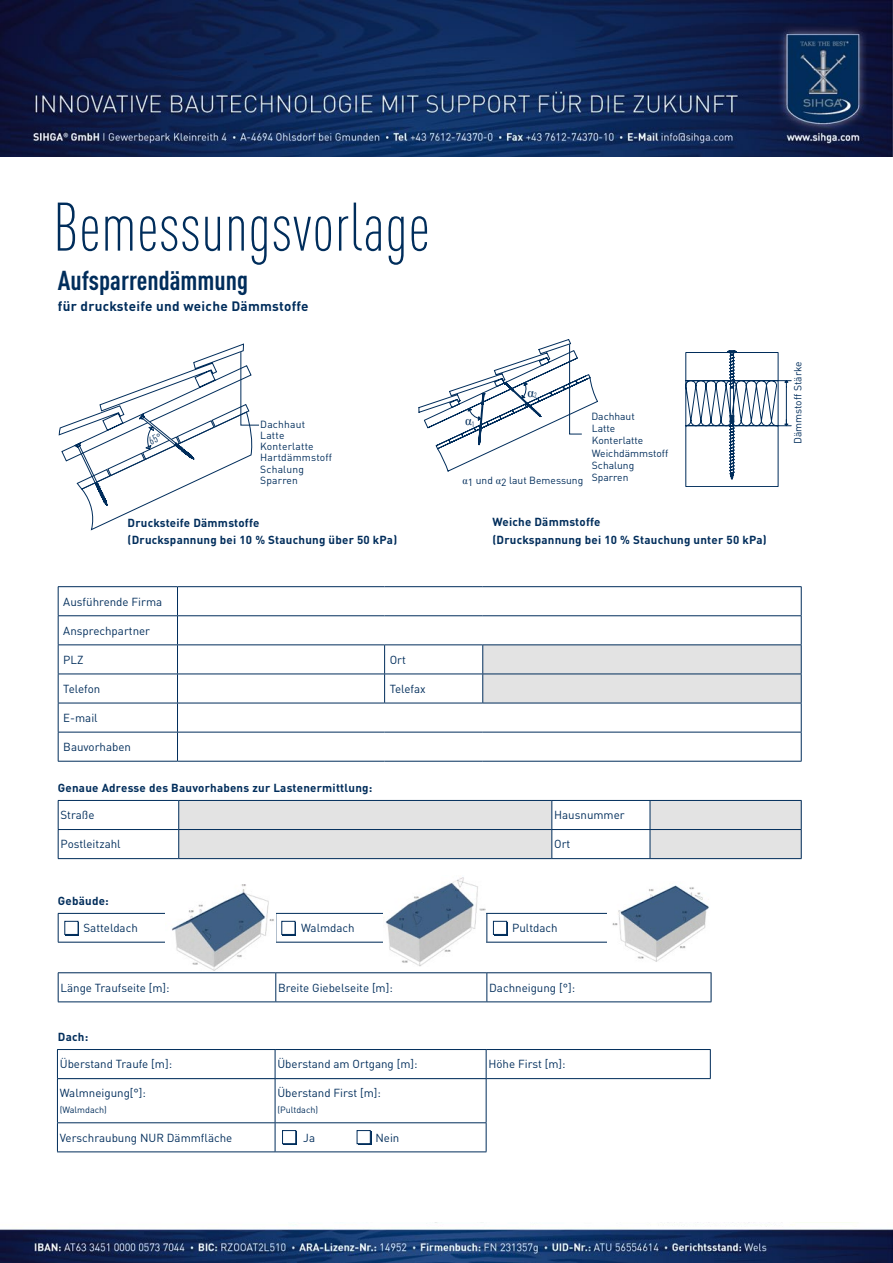
<style>
.page{position:relative;width:893px;height:1263px;background:#fff}
.page>*{position:absolute;margin:0;border:0;box-sizing:border-box;transform-origin:0 0}
.t1{font:300 condensed 67.5px "DIN Pro";letter-spacing:.01em;color:#002d5b;scale:.95 1}
.t2{font:700 condensed 27px "DIN Pro";color:#002d5b}
.t3{font:700 13.5px "DIN Pro";letter-spacing:.02em;color:#002d5b}
.t4{font:13.05px "Times New Roman";color:#002d5b}
.t5{font:11.55px "DIN Pro";color:#002d5b}
.t6{font:700 11.55px/18px "DIN Pro";letter-spacing:.02em;color:#002d5b}
.t7{font:10.2px/12.3px "DIN Pro";color:#002d5b}
.t8{font:10.2px/11.2px "DIN Pro";letter-spacing:.02em;color:#002d5b}
.t9{font:9px "DIN Pro";color:#002d5b}
.s1{font-family:"Times New Roman"}
</style>
<div class="page">
<img style="left:0;top:0;width:893px;height:156px">
<img style="left:0;top:1224px;width:893px;height:39px">
<svg style="left:58px;top:913px;width:549px;height:29px"></svg>
<hr style="left:58px;top:942px;width:218px;height:1px;background:#002d5b">
<hr style="left:276px;top:942px;width:211px;height:1px;background:#002d5b">
<hr style="left:487px;top:942px;width:224px;height:1px;background:#002d5b">
<hr style="left:58px;top:972px;width:218px;height:1px;background:#002d5b">
<hr style="left:276px;top:972px;width:211px;height:1px;background:#002d5b">
<hr style="left:487px;top:972px;width:224px;height:1px;background:#002d5b">
<svg style="left:58px;top:973px;width:654px;height:29px"></svg>
<hr style="left:58px;top:1001px;width:218px;height:1px;background:#002d5b">
<hr style="left:276px;top:1001px;width:211px;height:1px;background:#002d5b">
<hr style="left:487px;top:1001px;width:224px;height:1px;background:#002d5b">
<hr style="left:58px;top:586px;width:119px;height:1px;background:#002d5b">
<hr style="left:177px;top:586px;width:208px;height:1px;background:#002d5b">
<hr style="left:385px;top:586px;width:98px;height:1px;background:#002d5b">
<hr style="left:483px;top:586px;width:318px;height:1px;background:#002d5b">
<hr style="left:58px;top:615px;width:119px;height:1px;background:#002d5b">
<hr style="left:177px;top:615px;width:208px;height:1px;background:#002d5b">
<hr style="left:385px;top:615px;width:98px;height:1px;background:#002d5b">
<hr style="left:58px;top:644px;width:119px;height:1px;background:#002d5b">
<hr style="left:177px;top:644px;width:208px;height:1px;background:#002d5b">
<hr style="left:385px;top:644px;width:98px;height:1px;background:#002d5b">
<hr style="left:58px;top:674px;width:119px;height:1px;background:#002d5b">
<hr style="left:177px;top:674px;width:208px;height:1px;background:#002d5b">
<hr style="left:385px;top:674px;width:98px;height:1px;background:#002d5b">
<svg style="left:384px;top:645px;width:1px;height:58px"></svg>
<hr style="left:58px;top:703px;width:119px;height:1px;background:#002d5b">
<hr style="left:177px;top:703px;width:208px;height:1px;background:#002d5b">
<hr style="left:385px;top:703px;width:98px;height:1px;background:#002d5b">
<hr style="left:58px;top:732px;width:119px;height:1px;background:#002d5b">
<svg style="left:58px;top:587px;width:1px;height:174px"></svg>
<hr style="left:177px;top:732px;width:208px;height:1px;background:#002d5b">
<svg style="left:177px;top:587px;width:1px;height:174px"></svg>
<hr style="left:385px;top:732px;width:98px;height:1px;background:#002d5b">
<svg style="left:482px;top:587px;width:320px;height:174px"></svg>
<hr style="left:58px;top:761px;width:119px;height:1px;background:#002d5b">
<hr style="left:177px;top:761px;width:208px;height:1px;background:#002d5b">
<hr style="left:385px;top:761px;width:98px;height:1px;background:#002d5b">
<hr style="left:483px;top:761px;width:318px;height:1px;background:#002d5b">
<svg style="left:58px;top:800px;width:744px;height:59px"></svg>
<hr style="left:58px;top:858px;width:121px;height:1px;background:#002d5b">
<hr style="left:179px;top:858px;width:373px;height:1px;background:#002d5b">
<hr style="left:552px;top:858px;width:98px;height:1px;background:#002d5b">
<hr style="left:650px;top:858px;width:151px;height:1px;background:#002d5b">
<svg style="left:57px;top:1049px;width:654px;height:103px"></svg>
<hr style="left:57px;top:1078px;width:218px;height:1px;background:#002d5b">
<hr style="left:275px;top:1078px;width:211px;height:1px;background:#002d5b">
<hr style="left:486px;top:1078px;width:225px;height:1px;background:#002d5b">
<div style="left:66px;top:923px;width:13px;height:13px;background:#002d5b"></div>
<div style="left:65px;top:921px;width:13px;height:13px;background:#fff"></div>
<div style="left:283px;top:923px;width:13px;height:13px;background:#002d5b"></div>
<div style="left:282px;top:921px;width:13px;height:13px;background:#fff"></div>
<div style="left:494px;top:923px;width:13px;height:13px;background:#002d5b"></div>
<div style="left:493px;top:921px;width:14px;height:13px;background:#fff;border:1px solid #002d5b"></div>
<img style="left:608px;top:885px;width:103px;height:77px">
<img style="left:165px;top:885px;width:110px;height:86px">
<img style="left:384px;top:877px;width:102px;height:89px">
<svg style="left:418px;top:339px;width:180px;height:133px"></svg>
<svg style="left:686px;top:350px;width:105px;height:136px"></svg>
<svg style="left:59px;top:343px;width:200px;height:188px"></svg>
<h1 class="t1" style="left:53px;top:179px;width:398px">Bemessungsvorlage</h1>
<h2 class="t2" style="left:58px;top:260px;width:192px">Aufsparrendämmung</h2>
<p class="t3" style="left:58px;top:295px;width:252px">für drucksteife und weiche Dämmstoffe</p>
<p class="t8" style="left:260px;top:417px;width:73px">Dachhaut<br>Latte<br>Konterlatte<br>Hartdämmstoff<br>Schalung<br>Sparren</p>
<p class="t6" style="left:128px;top:512px;width:271px">Drucksteife Dämmstoffe<br>(Druckspannung bei 10 % Stauchung über 50 kPa)</p>
<p class="t5" style="left:63px;top:592px;width:100px">Ausführende Firma</p>
<p class="t5" style="left:63px;top:621px;width:88px">Ansprechpartner</p>
<p class="t5" style="left:63px;top:650px;width:22px">PLZ</p>
<p class="t5" style="left:390px;top:650px;width:18px">Ort</p>
<p class="t5" style="left:63px;top:680px;width:38px">Telefon</p>
<p class="t5" style="left:390px;top:680px;width:37px">Telefax</p>
<p class="t5" style="left:63px;top:709px;width:36px">E-mail</p>
<p class="t5" style="left:63px;top:738px;width:69px">Bauvorhaben</p>
<p class="t6" style="left:58px;top:778px;width:316px">Genaue Adresse des Bauvorhabens zur Lastenermittlung:</p>
<p class="t4" style="left:465px;top:412px;width:11px">α<sub>1</sub></p>
<p class="t4" style="left:527px;top:383px;width:11px">α<sub>2</sub></p>
<p class="t7" style="left:463px;top:473px;width:122px"><span class="s1">α</span>1 und <span class="s1">α</span>2 laut Bemessung</p>
<p class="t7" style="left:591px;top:409px;width:78px">Dachhaut<br>Latte<br>Konterlatte<br>Weichdämmstoff<br>Schalung<br>Sparren</p>
<p class="t6" style="left:492px;top:511px;width:276px">Weiche Dämmstoffe<br>(Druckspannung bei 10 % Stauchung unter 50 kPa)</p>
<p class="t5" style="left:61px;top:806px;width:35px">Straße</p>
<p class="t5" style="left:554px;top:806px;width:72px">Hausnummer</p>
<p class="t5" style="left:61px;top:835px;width:62px">Postleitzahl</p>
<p class="t5" style="left:554px;top:835px;width:18px">Ort</p>
<p class="t6" style="left:58px;top:890px;width:53px">Gebäude:</p>
<p class="t5" style="left:83px;top:919px;width:56px">Satteldach</p>
<p class="t5" style="left:301px;top:919px;width:55px">Walmdach</p>
<p class="t5" style="left:512px;top:919px;width:47px">Pultdach</p>
<p class="t5" style="left:61px;top:978px;width:111px">Länge Traufseite [m]:</p>
<p class="t5" style="left:278px;top:978px;width:116px">Breite Giebelseite [m]:</p>
<p class="t5" style="left:489px;top:978px;width:87px">Dachneigung [°]:</p>
<p class="t6" style="left:58px;top:1026px;width:32px">Dach:</p>
<p class="t5" style="left:60px;top:1055px;width:114px">Überstand Traufe [m]:</p>
<p class="t5" style="left:277px;top:1055px;width:142px">Überstand am Ortgang [m]:</p>
<p class="t5" style="left:488px;top:1055px;width:79px">Höhe First [m]:</p>
<p class="t5" style="left:60px;top:1084px;width:88px">Walmneigung[°]:</p>
<p class="t9" style="left:60px;top:1102px;width:49px">(Walmdach)</p>
<p class="t5" style="left:277px;top:1084px;width:105px">Überstand First [m]:</p>
<p class="t9" style="left:277px;top:1102px;width:42px">(Pultdach)</p>
<p class="t5" style="left:60px;top:1128px;width:174px">Verschraubung NUR Dämmfläche</p>
<p class="t5" style="left:303px;top:1128px;width:13px">Ja</p>
<p class="t5" style="left:375px;top:1128px;width:25px">Nein</p>
<p class="t7" style="left:791px;top:444px;width:84px;rotate:-90deg">Dämmstoff Stärke</p>
</div>
